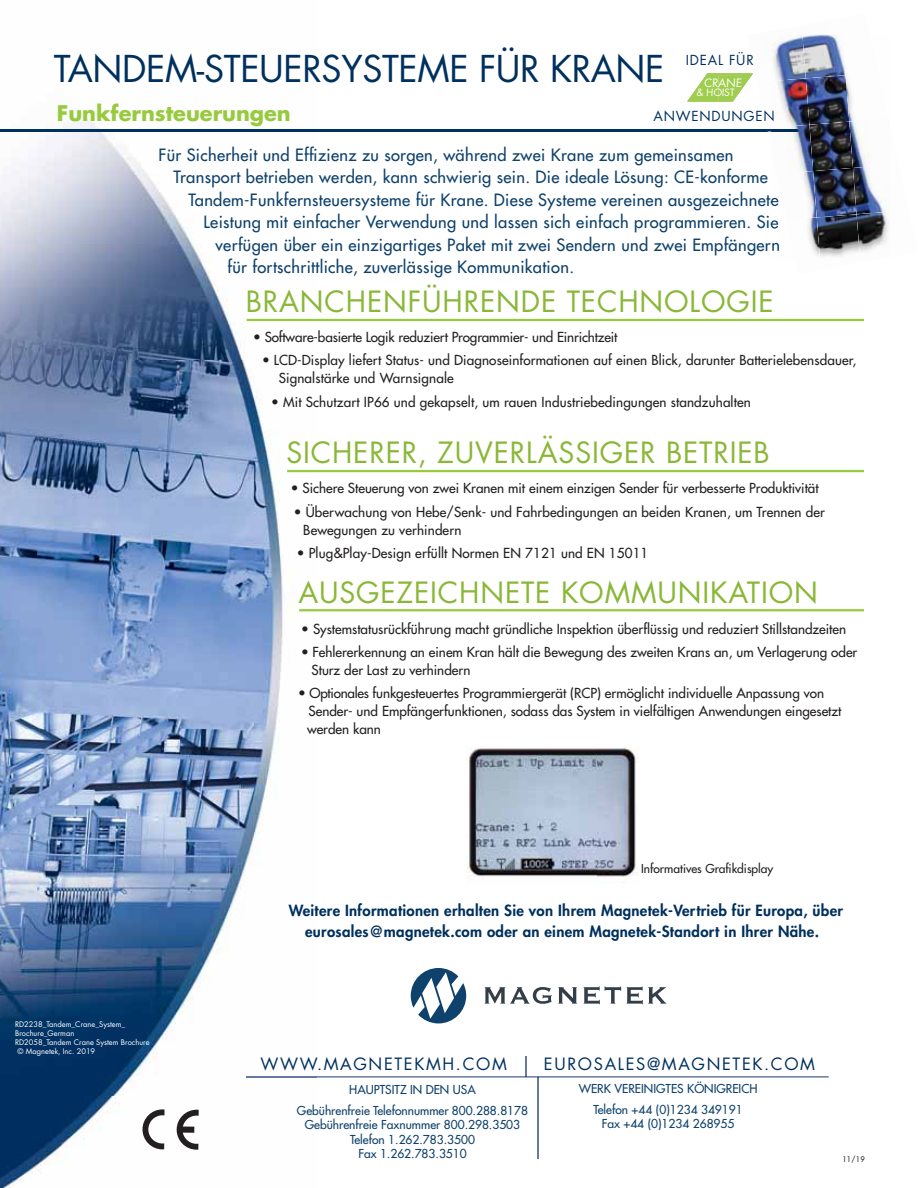
<style>
.page{position:relative;width:918px;height:1188px;background:#fff}
.page>*{position:absolute;margin:0;border:0;box-sizing:border-box;transform-origin:0 0}
.t1{font:36px "Futura Std";letter-spacing:-.01em;color:#00305e}
.t2{font:28.5px "Futura Std";letter-spacing:.03em;color:#89b736}
.t3{font:700 21px "Futura Std";color:#97ca3d}
.t4{font:500 16.5px "Futura Std";letter-spacing:.02em;color:#0e416b}
.t5{font:16.5px "Futura Std";letter-spacing:.1em;color:#00305e}
.t6{font:800 15px/21px "Futura Std";letter-spacing:.02em;color:#00305e;text-align:center}
.t7{font:500 13.5px/18px "Futura Std";color:#231f20}
.t8{font:13.5px "Futura Std";letter-spacing:.06em;color:#00305e}
.t9{font:500 12px/21.1px "Futura Std";color:#0e416b;text-align:center}
.t10{font:500 12px "Futura Std";color:#231f20}
.t11{font:11.25px "Futura Std";color:#fff}
.t12{font:9.75px "Futura Std";color:#fff}
.t13{font:7.5px "Futura Std";color:#fff}
.t14{font:500 7.5px "Futura Std";color:#231f20}
</style>
<div class="page">
<img style="left:0;top:114px;width:317px;height:1074px">
<img style="left:189px;top:191px;width:128px;height:19px">
<img style="left:205px;top:214px;width:112px;height:19px">
<img style="left:215px;top:236px;width:102px;height:19px">
<hr style="left:0;top:129px;width:806px;height:2px;background:#00305e">
<hr style="left:247px;top:319px;width:617px;height:2px;background:#97ca3d">
<hr style="left:287px;top:470px;width:577px;height:2px;background:#97ca3d">
<hr style="left:299px;top:609px;width:565px;height:2px;background:#97ca3d">
<img style="left:706px;top:73px;width:47px;height:4px">
<img style="left:687px;top:76px;width:32px;height:26px">
<img style="left:719px;top:76px;width:31px;height:26px">
<img style="left:467px;top:746px;width:172px;height:131px">
<img style="left:771px;top:197px;width:6px;height:10px">
<img style="left:771px;top:220px;width:7px;height:9px">
<img style="left:772px;top:242px;width:7px;height:9px">
<img style="left:753px;top:131px;width:18px;height:1px">
<img style="left:771px;top:36px;width:31px;height:42px">
<img style="left:802px;top:35px;width:40px;height:43px">
<img style="left:842px;top:54px;width:4px;height:21px">
<img style="left:775px;top:78px;width:31px;height:47px">
<img style="left:806px;top:75px;width:40px;height:50px">
<img style="left:846px;top:75px;width:8px;height:47px">
<img style="left:771px;top:125px;width:38px;height:46px">
<img style="left:809px;top:122px;width:40px;height:49px">
<img style="left:849px;top:118px;width:20px;height:50px">
<img style="left:777px;top:171px;width:36px;height:46px">
<img style="left:813px;top:168px;width:40px;height:49px">
<img style="left:853px;top:165px;width:33px;height:49px">
<img style="left:808px;top:217px;width:9px;height:38px">
<img style="left:817px;top:214px;width:40px;height:43px">
<img style="left:857px;top:212px;width:32px;height:40px">
<img style="left:771px;top:129px;width:35px;height:2px">
<svg style="left:764px;top:110px;width:10px;height:11px"></svg>
<svg style="left:411px;top:968px;width:55px;height:55px"></svg>
<svg style="left:485px;top:987px;width:67px;height:17px"></svg>
<svg style="left:558px;top:987px;width:19px;height:17px"></svg>
<svg style="left:584px;top:986px;width:37px;height:18px"></svg>
<svg style="left:627px;top:986px;width:39px;height:18px"></svg>
<svg style="left:142px;top:1109px;width:23px;height:40px"></svg>
<svg style="left:177px;top:1110px;width:22px;height:40px"></svg>
<img style="left:247px;top:1076px;width:70px;height:2px">
<hr style="left:537px;top:1078px;width:1px;height:81px;background:#67799d">
<svg style="left:317px;top:1057px;width:512px;height:21px"></svg>
<h1 class="t1" style="left:54px;top:52px;width:612px">TANDEM-STEUERSYSTEME FÜR KRANE</h1>
<h3 class="t3" style="left:57px;top:102px;width:235px">Funkfernsteuerungen</h3>
<p class="t4" style="left:159px;top:147px;width:576px">Für Sicherheit und Effizienz zu sorgen, während zwei Krane zum gemeinsamen</p>
<p class="t4" style="left:174px;top:170px;width:596px">Transport betrieben werden, kann schwierig sein. Die ideale Lösung: CE-konforme</p>
<p class="t4" style="left:189px;top:192px;width:591px">Tandem-Funkfernsteuersysteme für Krane. Diese Systeme vereinen ausgezeichnete</p>
<p class="t4" style="left:204px;top:215px;width:576px">Leistung mit einfacher Verwendung und lassen sich einfach programmieren. Sie</p>
<p class="t4" style="left:216px;top:237px;width:566px">verfügen über ein einzigartiges Paket mit zwei Sendern und zwei Empfängern</p>
<p class="t4" style="left:228px;top:260px;width:348px">für fortschrittliche, zuverlässige Kommunikation.</p>
<h2 class="t2" style="left:246px;top:289px;width:529px">BRANCHENFÜHRENDE TECHNOLOGIE</h2>
<p class="t8" style="left:686px;top:53px;width:69px">IDEAL FÜR</p>
<p class="t11" style="left:704px;top:77px;width:40px">CRANE</p>
<p class="t12" style="left:696px;top:88px;width:40px">&amp; HOIST</p>
<p class="t8" style="left:654px;top:110px;width:123px">ANWENDUNGEN</p>
<p class="t7" style="left:253px;top:329px;width:366px">• Software-basierte Logik reduziert Programmier- und Einrichtzeit</p>
<p class="t7" style="left:279px;top:352px;width:579px;text-indent:-17px">• LCD-Display liefert Status- und Diagnoseinformationen auf einen Blick, darunter Batterielebensdauer,<br>Signalstärke und Warnsignale</p>
<p class="t7" style="left:271px;top:394px;width:481px">• Mit Schutzart IP66 und gekapselt, um rauen Industriebedingungen standzuhalten</p>
<h2 class="t2" style="left:286px;top:440px;width:485px">SICHERER, ZUVERLÄSSIGER BETRIEB</h2>
<p class="t7" style="left:291px;top:480px;width:529px">• Sichere Steuerung von zwei Kranen mit einem einzigen Sender für verbesserte Produktivität</p>
<p class="t7" style="left:303px;top:504px;width:523px;text-indent:-10px">• Überwachung von Hebe/Senk- und Fahrbedingungen an beiden Kranen, um Trennen der<br>Bewegungen zu verhindern</p>
<p class="t7" style="left:297px;top:545px;width:353px">• Plug&amp;Play-Design erfüllt Normen EN 7121 und EN 15011</p>
<h2 class="t2" style="left:298px;top:579px;width:521px">AUSGEZEICHNETE KOMMUNIKATION</h2>
<p class="t7" style="left:301px;top:621px;width:546px">• Systemstatusrückführung macht gründliche Inspektion überflüssig und reduziert Stillstandzeiten</p>
<p class="t7" style="left:312px;top:644px;width:547px;text-indent:-10px">• Fehlererkennung an einem Kran hält die Bewegung des zweiten Krans an, um Verlagerung oder<br>Sturz der Last zu verhindern</p>
<p class="t7" style="left:307px;top:685px;width:536px;text-indent:-9px">• Optionales funkgesteuertes Programmiergerät (RCP) ermöglicht individuelle Anpassung von<br>Sender- und Empfängerfunktionen, sodass das System in vielfältigen Anwendungen eingesetzt werden kann</p>
<p class="t10" style="left:641px;top:863px;width:134px">Informatives Grafikdisplay</p>
<p class="t13" style="left:15px;top:1020px;width:112px">RD2238_Tandem_Crane_System_</p>
<p class="t13" style="left:15px;top:1029px;width:61px">Brochure_German</p>
<p class="t13" style="left:15px;top:1038px;width:136px">RD2058_Tandem Crane System Brochure</p>
<p class="t13" style="left:17px;top:1047px;width:79px">© Magnetek, Inc. 2019</p>
<p class="t6" style="left:289px;top:901px;width:556px">Weitere Informationen erhalten Sie von Ihrem Magnetek-Vertrieb für Europa, über eurosales@magnetek.com oder an einem Magnetek-Standort in Ihrer Nähe.</p>
<p class="t5" style="left:261px;top:1056px;width:248px">WWW.MAGNETEKMH.COM</p>
<p class="t5" style="left:544px;top:1056px;width:273px">EUROSALES@MAGNETEK.COM</p>
<p class="t9" style="left:579px;top:1079px;width:180px">WERK VEREINIGTES KÖNIGREICH<br>Telefon +44 (0)1234 349191</p>
<p class="t9" style="left:602px;top:1114px;width:134px">Fax +44 (0)1234 268955</p>
<p class="t9" style="left:297px;top:1080px;width:233px">HAUPTSITZ IN DEN USA<br>Gebührenfreie Telefonnummer 800.288.8178</p>
<p class="t9" style="left:305px;top:1118px;width:217px;line-height:14.4px">Gebührenfreie Faxnummer 800.298.3503<br>Telefon 1.262.783.3500<br>Fax 1.262.783.3510</p>
<p class="t14" style="left:842px;top:1156px;width:24px">11/19</p>
</div>
